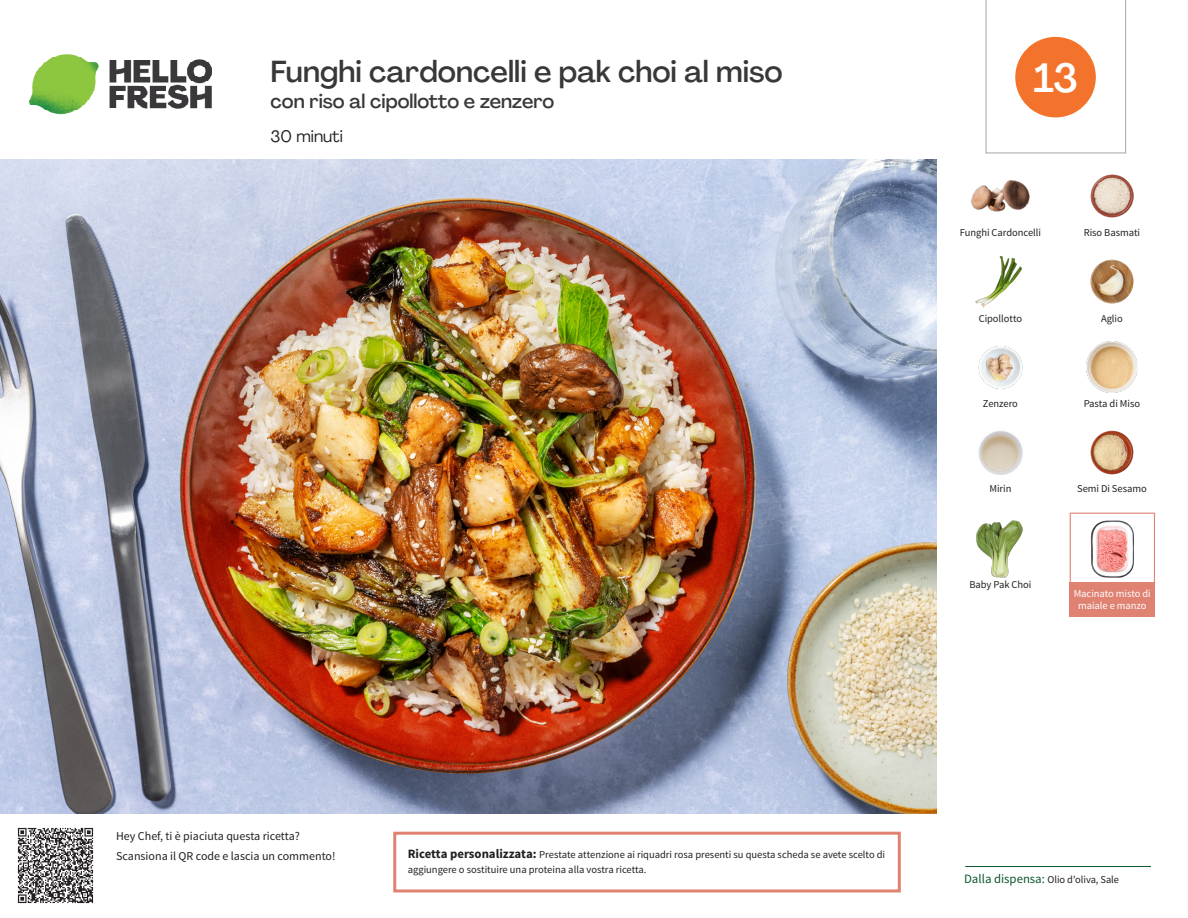
<style>
.page{position:relative;width:1188px;height:918px;background:#fff}
.page>*{position:absolute;margin:0;border:0;box-sizing:border-box;transform-origin:0 0}
._24_Recipe_Nr_Bag{font:500 40.5px "Agrandir";color:#fff}
._15_Titel_UK{font:500 30px "Agrandir";color:#383839}
._15_Titel_UK-2{font:500 19.5px "Agrandir";color:#383839}
._02_Box_Type{font:16.5px "Agrandir";color:#231f20}
._06_Before_Start{font:12px "Source Sans Pro";color:#231f20}
.STEP_Text_IT{font:10.5px/15px "Source Sans Pro";color:#231f20}
._18_FRONT_ingredients_UK{font:10.5px "Source Sans Pro";letter-spacing:-.005em;color:#231f20}
.t1{font:10.5px "Source Sans Variable";letter-spacing:-.005em;color:#231f20}
._18_FRONT_ingredients{font:10.5px/12px "Source Sans Pro";letter-spacing:-.005em;color:#fff;text-align:center}
.s1{font-weight:700;font-size:12.75px}
.s2{font-family:"Source Sans Pro";font-size:12.75px;color:#0e572c}
</style>
<div class="page">
<img style="left:30px;top:54px;width:181px;height:61px">
<hr style="left:965px;top:866px;width:186px;height:1px;background:#0e572c">
<img style="left:0;top:159px;width:936px;height:655px">
<img style="left:1090px;top:174px;width:44px;height:44px">
<img style="left:972px;top:181px;width:57px;height:31px">
<img style="left:1090px;top:259px;width:44px;height:45px">
<img style="left:975px;top:256px;width:48px;height:52px">
<img style="left:1086px;top:342px;width:51px;height:51px">
<img style="left:978px;top:346px;width:45px;height:43px">
<img style="left:1090px;top:430px;width:44px;height:45px">
<img style="left:978px;top:431px;width:45px;height:44px">
<img style="left:976px;top:520px;width:47px;height:57px">
<img style="left:17px;top:827px;width:77px;height:77px">
<div style="left:1070px;top:513px;width:85px;height:72px;border:1px solid #df8272"></div>
<div style="left:1070px;top:583px;width:85px;height:34px;background:#df8272"></div>
<img style="left:1090px;top:520px;width:44px;height:58px">
<div style="left:393px;top:832px;width:508px;height:60px;border:3px solid #df8272"></div>
<svg style="left:985px;top:0;width:141px;height:154px"></svg>
<p class="_15_Titel_UK" style="left:271px;top:53px;width:514px">Funghi cardoncelli e pak choi al miso</p>
<p class="_15_Titel_UK-2" style="left:271px;top:89px;width:285px">con riso al cipollotto e zenzero</p>
<p class="_02_Box_Type" style="left:271px;top:126px;width:74px">30 minuti</p>
<p class="_24_Recipe_Nr_Bag" style="left:1033px;top:53px;width:46px">13</p>
<p class="_18_FRONT_ingredients_UK" style="left:960px;top:226px;width:83px">Funghi Cardoncelli</p>
<p class="_18_FRONT_ingredients_UK" style="left:1084px;top:226px;width:58px">Riso Basmati</p>
<p class="_18_FRONT_ingredients_UK" style="left:979px;top:312px;width:45px">Cipollotto</p>
<p class="_18_FRONT_ingredients_UK" style="left:1101px;top:312px;width:23px">Aglio</p>
<p class="_18_FRONT_ingredients_UK" style="left:983px;top:397px;width:36px">Zenzero</p>
<p class="_18_FRONT_ingredients_UK" style="left:1084px;top:397px;width:58px">Pasta di Miso</p>
<p class="_18_FRONT_ingredients_UK" style="left:989px;top:482px;width:23px">Mirin</p>
<p class="_18_FRONT_ingredients_UK" style="left:1077px;top:482px;width:71px">Semi Di Sesamo</p>
<p class="_18_FRONT_ingredients_UK" style="left:969px;top:578px;width:63px">Baby Pak Choi</p>
<p class="_18_FRONT_ingredients" style="left:1074px;top:588px;width:79px">Macinato misto di maiale e manzo</p>
<p class="_06_Before_Start" style="left:116px;top:829px;width:185px">Hey Chef, ti è piaciuta questa ricetta?</p>
<p class="_06_Before_Start" style="left:116px;top:848px;width:221px">Scansiona il QR code e lascia un commento!</p>
<p class="STEP_Text_IT" style="left:408px;top:847px;width:479px"><span class="s1">Ricetta personalizzata:</span> Prestate attenzione ai riquadri rosa presenti su questa scheda se avete scelto di aggiungere o sostituire una proteina alla vostra ricetta.</p>
<p class="t1" style="left:964px;top:873px;width:156px"><span class="s2">Dalla dispensa:</span> Olio d'oliva, Sale</p>
</div>
